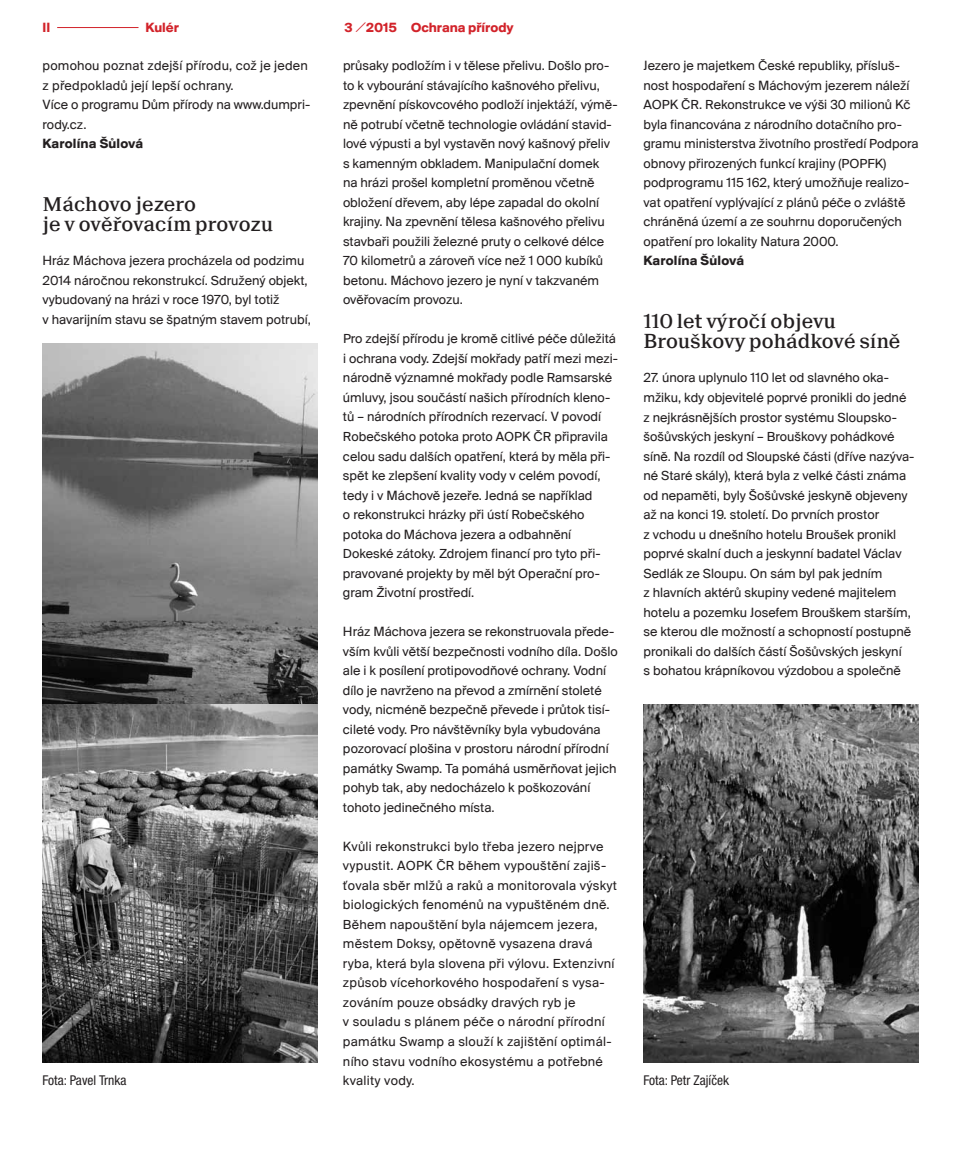
<style>
.page{position:relative;width:978px;height:1149px;background:#fff}
.page>*{position:absolute;margin:0;border:0;box-sizing:border-box;transform-origin:0 0}
.t1{font:500 21px/19.5px "Suisse BP Neue";color:#231f20}
.t2{font:13.8px/19.5px "Suisse BP Intl";color:#231f20}
.t3{font:13.8px/19.5px "Suisse BP Intl";letter-spacing:.02em;color:#231f20}
.t4{font:700 13.8px "Suisse BP Intl";letter-spacing:.015em;color:#231f20}
.t5{font:700 13.8px "Suisse BP Intl";color:#d2232a}
.t6{font:condensed 13.5px "Helvetica Neue LT Pro";color:#231f20}
.s1{font-family:"Replica Pro";font-weight:300}
</style>
<div class="page">
<img style="left:643px;top:704px;width:275px;height:358px">
<img style="left:43px;top:343px;width:274px;height:718px">
<hr style="left:57px;top:27px;width:82px;height:1px;background:#d2232a">
<p class="t5" style="left:43px;top:19px;width:9px">II</p>
<p class="t5" style="left:145px;top:19px;width:35px">Kulér</p>
<p class="t5" style="left:344px;top:19px;width:171px">3 <span class="s1">/</span>2015 Ochrana přírody</p>
<p class="t2" style="left:643px;top:56px;width:276px">Jezero je majetkem České republiky, přísluš&shy;nost hospodaření s Máchovým jezerem náleží AOPK ČR. Rekonstrukce ve výši 30 milionů Kč byla financována z národního dotačního pro&shy;gramu ministerstva životního prostředí Podpora obnovy přirozených funkcí krajiny (POPFK) podprogramu 115 162, který umožňuje realizo&shy;vat opatření vyplývající z plánů péče o zvláště chráněná území a ze souhrnu doporučených opatření pro lokality Natura 2000.</p>
<p class="t4" style="left:643px;top:252px;width:102px">Karolína Šůlová</p>
<p class="t2" style="left:343px;top:56px;width:276px">průsaky podložím i v tělese přelivu. Došlo pro&shy;to k vybourání stávajícího kašnového přelivu, zpevnění pískovcového podloží injektáží, výmě&shy;ně potrubí včetně technologie ovládání stavid&shy;lové výpusti a byl vystavěn nový kašnový přeliv s kamenným obkladem. Manipulační domek<br>na hrázi prošel kompletní proměnou včetně obložení dřevem, aby lépe zapadal do okolní krajiny. Na zpevnění tělesa kašnového přelivu stavbaři použili železné pruty o celkové délce 70 kilometrů a zároveň více než 1 000 kubíků betonu. Máchovo jezero je nyní v takzvaném ověřovacím provozu.</p>
<p class="t2" style="left:343px;top:329px;width:276px">Pro zdejší přírodu je kromě citlivé péče důležitá i ochrana vody. Zdejší mokřady patří mezi mezi&shy;národně významné mokřady podle Ramsarské úmluvy, jsou součástí našich přírodních kleno&shy;tů – národních přírodních rezervací. V povodí Robečského potoka proto AOPK ČR připravila celou sadu dalších opatření, která by měla při&shy;spět ke zlepšení kvality vody v celém povodí, tedy i v Máchově jezeře. Jedná se například<br>o rekonstrukci hrázky při ústí Robečského potoka do Máchova jezera a odbahnění Dokeské zátoky. Zdrojem financí pro tyto při&shy;pravované projekty by měl být Operační pro&shy;gram Životní prostředí.</p>
<p class="t2" style="left:343px;top:621px;width:276px">Hráz Máchova jezera se rekonstruovala přede&shy;vším kvůli větší bezpečnosti vodního díla. Došlo ale i k posílení protipovodňové ochrany. Vodní dílo je navrženo na převod a zmírnění stoleté vody, nicméně bezpečně převede i průtok tisí&shy;cileté vody. Pro návštěvníky byla vybudována pozorovací plošina v prostoru národní přírodní památky Swamp. Ta pomáhá usměrňovat jejich pohyb tak, aby nedocházelo k poškozování tohoto jedinečného místa.</p>
<p class="t3" style="left:343px;top:836px;width:276px">Kvůli rekonstrukci bylo třeba jezero nejprve vypustit. AOPK ČR během vypouštění zajiš&shy;ťovala sběr mlžů a raků a monitorovala výskyt biologických fenoménů na vypuštěném dně.<br>Během napouštění byla nájemcem jezera, městem Doksy, opětovně vysazena dravá ryba, která byla slovena při výlovu. Extenzivní způsob vícehorkového hospodaření s vysa&shy;zováním pouze obsádky dravých ryb je<br>v souladu s plánem péče o národní přírodní památku Swamp a slouží k zajištění optimál&shy;ního stavu vodního ekosystému a potřebné kvality vody.</p>
<p class="t2" style="left:43px;top:56px;width:269px">pomohou poznat zdejší přírodu, což je jeden z předpokladů její lepší ochrany.<br>Více o programu Dům přírody na www.dumpri&shy;rody.cz.</p>
<p class="t4" style="left:43px;top:135px;width:102px">Karolína Šůlová</p>
<h1 class="t1" style="left:43px;top:194px;width:232px">Máchovo jezero<br>je v ověřovacím provozu</h1>
<p class="t2" style="left:43px;top:251px;width:270px">Hráz Máchova jezera procházela od podzimu 2014 náročnou rekonstrukcí. Sdružený objekt, vybudovaný na hrázi v roce 1970, byl totiž<br>v havarijním stavu se špatným stavem potrubí,</p>
<h1 class="t1" style="left:643px;top:311px;width:258px">110 let výročí objevu<br>Brouškovy pohádkové síně</h1>
<p class="t2" style="left:643px;top:368px;width:272px">27. února uplynulo 110 let od slavného oka&shy;mžiku, kdy objevitelé poprvé pronikli do jedné z nejkrásnějších prostor systému Sloupsko&shy;šošůvských jeskyní – Brouškovy pohádkové síně. Na rozdíl od Sloupské části (dříve nazýva&shy;né Staré skály), která byla z velké části známa od nepaměti, byly Šošůvské jeskyně objeveny až na konci 19. století. Do prvních prostor<br>z vchodu u dnešního hotelu Broušek pronikl poprvé skalní duch a jeskynní badatel Václav Sedlák ze Sloupu. On sám byl pak jedním<br>z hlavních aktérů skupiny vedené majitelem hotelu a pozemku Josefem Brouškem starším, se kterou dle možností a schopností postupně pronikali do dalších částí Šošůvských jeskyní<br>s bohatou krápníkovou výzdobou a společně</p>
<p class="t6" style="left:43px;top:1071px;width:86px">Fota: Pavel Trnka</p>
<p class="t6" style="left:643px;top:1071px;width:87px">Fota: Petr Zajíček</p>
</div>
